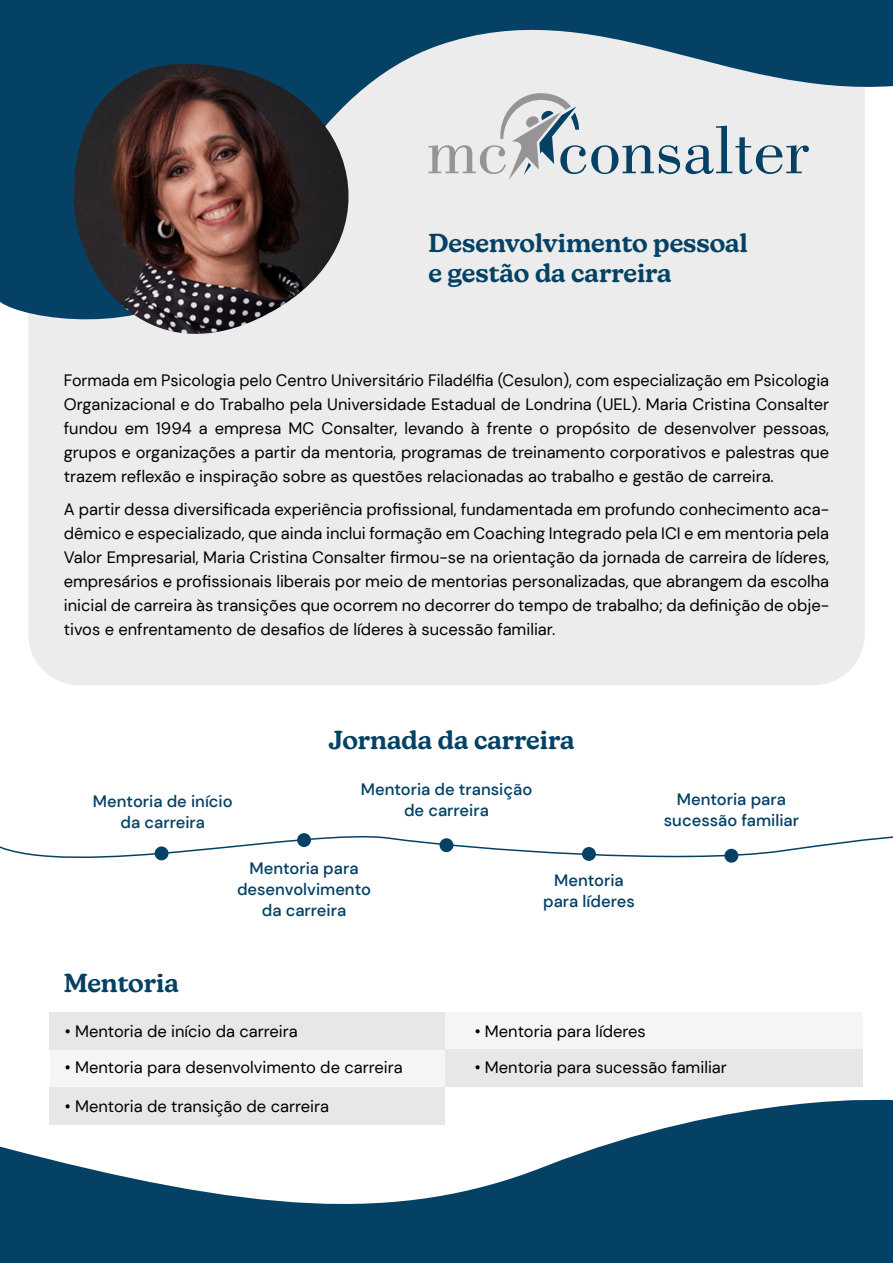
<style>
.page{position:relative;width:893px;height:1263px;background:#fff}
.page>*{position:absolute;margin:0;border:0;box-sizing:border-box;transform-origin:0 0}
.t1{font:600 25.5px/30.6px "Kansas New";color:#044164}
.t2{font:16.5px/24px "DM Sans";color:#000;text-align:justify}
.t3{font:500 16.5px/21px "DM Sans";color:#044164;text-align:center}
</style>
<div class="page">
<svg style="left:445px;top:1049px;width:418px;height:1px"></svg>
<div style="left:50px;top:1012px;width:395px;height:38px;background:#e7e7e7"></div>
<div style="left:50px;top:1087px;width:395px;height:37px;background:#e7e7e7"></div>
<div style="left:445px;top:1050px;width:418px;height:37px;background:#e7e7e7"></div>
<div style="left:28px;top:0;width:837px;height:685px;background:#ececec;border-radius:53px"></div>
<svg style="left:0;top:0;width:893px;height:319px"></svg>
<img style="left:74px;top:64px;width:292px;height:270px">
<svg style="left:428px;top:93px;width:381px;height:87px"></svg>
<svg style="left:0;top:834px;width:893px;height:28px"></svg>
<div style="left:155px;top:846px;width:14px;height:14px;background:#044164;border-radius:50%"></div>
<div style="left:297px;top:833px;width:14px;height:14px;background:#044164;border-radius:50%"></div>
<div style="left:440px;top:838px;width:13px;height:14px;background:#044164;border-radius:50%"></div>
<div style="left:582px;top:847px;width:14px;height:14px;background:#044164;border-radius:50%"></div>
<div style="left:724px;top:849px;width:14px;height:14px;background:#044164;border-radius:50%"></div>
<svg style="left:0;top:1090px;width:893px;height:173px;fill:#044164"></svg>
<h1 class="t1" style="left:428px;top:227px;width:321px">Desenvolvimento pessoal e gestão da carreira</h1>
<p class="t2" style="left:64px;top:368px;width:767px">Formada em Psicologia pelo Centro Universitário Filadélfia (Cesulon), com especialização em Psicologia Organizacional e do Trabalho pela Universidade Estadual de Londrina (UEL). Maria Cristina Consalter fundou em 1994 a empresa MC Consalter, levando à frente o propósito de desenvolver pessoas, grupos e organizações a partir da mentoria, programas de treinamento corporativos e palestras que trazem reflexão e inspiração sobre as questões relacionadas ao trabalho e gestão de carreira.</p>
<p class="t2" style="left:64px;top:497px;width:767px">A partir dessa diversificada experiência profissional, fundamentada em profundo conhecimento aca&shy;dêmico e especializado, que ainda inclui formação em Coaching Integrado pela ICI e em mentoria pela Valor Empresarial, Maria Cristina Consalter firmou-se na orientação da jornada de carreira de líderes, empresários e profissionais liberais por meio de mentorias personalizadas, que abrangem da escolha inicial de carreira às transições que ocorrem no decorrer do tempo de trabalho; da definição de obje&shy;tivos e enfrentamento de desafios de líderes à sucessão familiar.</p>
<p class="t3" style="left:93px;top:790px;width:141px">Mentoria de início da carreira</p>
<h1 class="t1" style="left:329px;top:724px;width:247px">Jornada da carreira</h1>
<p class="t3" style="left:361px;top:779px;width:173px">Mentoria de transição de carreira</p>
<h1 class="t1" style="left:64px;top:967px;width:117px">Mentoria</h1>
<p class="t3" style="left:237px;top:857px;width:136px">Mentoria para desenvolvimento da carreira</p>
<p class="t3" style="left:543px;top:870px;width:93px">Mentoria para líderes</p>
<p class="t3" style="left:664px;top:789px;width:137px">Mentoria para sucessão familiar</p>
<p class="t2" style="left:65px;top:1019px;width:234px">• Mentoria de início da carreira</p>
<p class="t2" style="left:65px;top:1055px;width:339px">• Mentoria para desenvolvimento de carreira</p>
<p class="t2" style="left:65px;top:1094px;width:266px">• Mentoria de transição de carreira</p>
<p class="t2" style="left:475px;top:1019px;width:173px">• Mentoria para líderes</p>
<p class="t2" style="left:475px;top:1055px;width:254px">• Mentoria para sucessão familiar</p>
</div>
